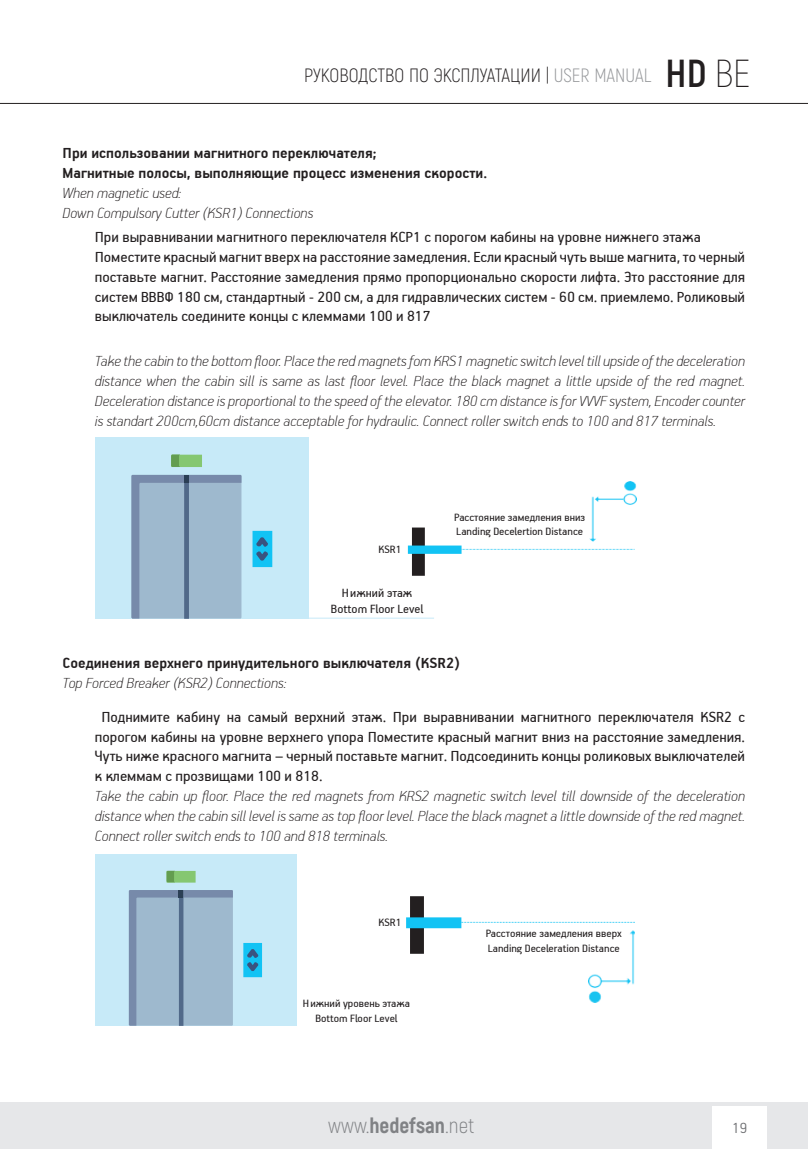
<style>
.page{position:relative;width:808px;height:1149px;background:#fff}
.page>*{position:absolute;margin:0;border:0;box-sizing:border-box;transform-origin:0 0}
.t1{font:300 21.45px "Akrobat";letter-spacing:.005em;color:#808285}
.t2{font:300 19.2px "Akrobat";color:#231f20}
.t3{font:italic 100 16.5px/19.8px "PF Handbook Pro";color:#231f20;text-align:justify}
.t4{font:16.5px/19.8px "PF Handbook Pro";color:#231f20}
.t5{font:700 16.5px/19.8px "PF Handbook Pro";color:#231f20}
.t6{font:300 16.5px "PF Handbook Pro";color:#6c6d70}
.t7{font:16.05px/13.2px "Calibri";letter-spacing:-.005em;color:#231f20}
.t8{font:13.5px/16.2px "PF Handbook Pro";color:#231f20;text-align:center}
.t9{font:12px/14.4px "PF Handbook Pro";color:#231f20}
.s1{color:#939598}
.s2{font-weight:700;font-size:39px}
.s3{font-weight:200;font-size:39px}
.s4{font-weight:800}
</style>
<div class="page">
<div style="left:0;top:1101px;width:808px;height:47px;background:#e6e7e9"></div>
<div style="left:713px;top:1106px;width:54px;height:42px;background:#fff"></div>
<hr style="left:0;top:103px;width:808px;height:1px;background:#231f20">
<div style="left:95px;top:437px;width:214px;height:181px;background:#c7eaf8"></div>
<div style="left:252px;top:530px;width:20px;height:37px;background:#12c3f4"></div>
<svg style="left:131px;top:475px;width:110px;height:143px"></svg>
<div style="left:171px;top:454px;width:31px;height:13px;background:#85c771"></div>
<svg style="left:171px;top:454px;width:9px;height:13px"></svg>
<svg style="left:256px;top:537px;width:12px;height:23px"></svg>
<hr style="left:273px;top:617px;width:161px;height:1px;background:#c7eaf8">
<div style="left:412px;top:527px;width:12px;height:48px;background:#231f20"></div>
<div style="left:408px;top:545px;width:53px;height:9px;background:#12c3f4"></div>
<svg style="left:461px;top:549px;width:173px;height:1px"></svg>
<img style="left:589px;top:481px;width:48px;height:61px">
<div style="left:95px;top:854px;width:202px;height:171px;background:#c7eaf8"></div>
<div style="left:243px;top:942px;width:19px;height:34px;background:#12c3f4"></div>
<svg style="left:129px;top:890px;width:104px;height:135px"></svg>
<div style="left:167px;top:870px;width:29px;height:12px;background:#85c771"></div>
<svg style="left:167px;top:870px;width:8px;height:12px"></svg>
<svg style="left:247px;top:949px;width:11px;height:21px"></svg>
<div style="left:410px;top:895px;width:14px;height:58px;background:#231f20"></div>
<div style="left:406px;top:917px;width:55px;height:10px;background:#12c3f4"></div>
<svg style="left:461px;top:921px;width:173px;height:1px"></svg>
<img style="left:588px;top:930px;width:46px;height:72px">
<p class="t2" style="left:304px;top:64px;width:448px">РУКОВОДСТВО ПО ЭКСПЛУАТАЦИИ | <span class="s1">USER MANUAL</span> <span class="s2">HD</span> <span class="s3">BE</span></p>
<p class="t5" style="left:63px;top:143px;width:426px">При использовании магнитного переключателя;<br>Магнитные полосы, выполняющие процесс изменения скорости.</p>
<p class="t3" style="left:63px;top:182px;width:252px">When magnetic used:<br>Down Compulsory Cutter (KSR1) Connections</p>
<p class="t4" style="left:95px;top:226px;width:652px">При выравнивании магнитного переключателя КСР1 с порогом кабины на уровне нижнего этажа Поместите красный магнит вверх на расстояние замедления. Если красный чуть выше магнита, то черный поставьте магнит. Расстояние замедления прямо пропорционально скорости лифта. Это расстояние для систем ВВВФ 180 см, стандартный - 200 см, а для гидравлических систем - 60 см. приемлемо. Роликовый выключатель cоедините концы с клеммами 100 и 817</p>
<p class="t3" style="left:95px;top:350px;width:652px">Take the cabin to the bottom floor. Place the red magnets fom KRS1 magnetic switch level till upside of the deceleration distance when the cabin sill is same as last floor level. Place the black magnet a little upside of the red magnet.<br>Deceleration distance is proportional to the speed of the elevator. 180 cm distance is for VVVF system, Encoder counter is standart 200cm,60cm distance acceptable for hydraulic. Connect roller switch ends to 100 and 817 terminals.</p>
<p class="t9" style="left:378px;top:542px;width:24px">KSR1</p>
<p class="t8" style="left:331px;top:584px;width:94px">Нижний этаж<br>Bottom Floor Level</p>
<p class="t7" style="left:362px;top:584px;width:40px">En Alt<br>Kat</p>
<p class="t9" style="left:454px;top:509px;width:132px">Расстояние замедления вниз<br>Landing Decelertion Distance</p>
<p class="t5" style="left:63px;top:652px;width:399px">Соединения верхнего принудительного выключателя (KSR2)</p>
<p class="t3" style="left:63px;top:672px;width:225px">Top Forced Breaker (KSR2) Connections:</p>
<p class="t4" style="left:95px;top:706px;width:652px;text-align:justify;text-indent:7px">Поднимите кабину на самый верхний этаж. При выравнивании магнитного переключателя KSR2 с порогом кабины на уровне верхнего упора Поместите красный магнит вниз на расстояние замедления.<br>Чуть ниже красного магнита – черный поставьте магнит. Подсоединить концы роликовых выключателей к клеммам с прозвищами 100 и 818.</p>
<p class="t3" style="left:95px;top:785px;width:652px">Take the cabin up floor. Place the red magnets from KRS2 magnetic switch level till downside of the deceleration distance when the cabin sill level is same as top floor level. Place the black magnet a little downside of the red magnet.<br>Connect roller switch ends to 100 and 818 terminals.</p>
<p class="t9" style="left:378px;top:914px;width:24px">KSR1</p>
<p class="t9" style="left:303px;top:995px;width:109px;text-align:center">Нижний уровень этажа<br>Bottom Floor Level</p>
<p class="t9" style="left:486px;top:925px;width:138px">Расстояние замедления вверх<br>Landing Deceleration Distance</p>
<h1 class="t1" style="left:328px;top:1112px;width:148px">www.<span class="s4">hedefsan</span>.net</h1>
<p class="t6" style="left:732px;top:1117px;width:17px">19</p>
</div>
